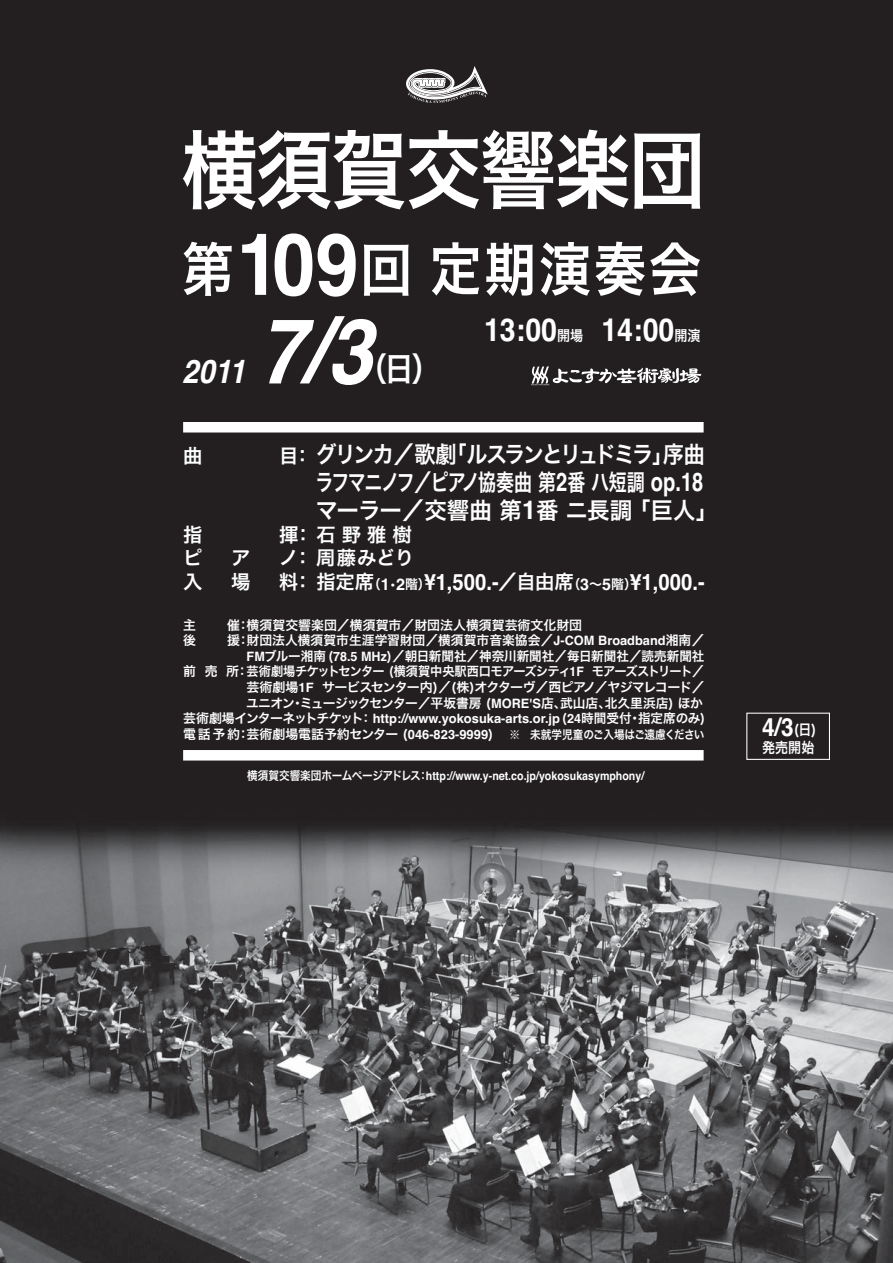
<style>
.page{position:relative;width:893px;height:1263px;background:#231f20}
.page>*{position:absolute;margin:0;border:0;box-sizing:border-box;transform-origin:0 0}
.t1{font:italic 700 90.75px "Helvetica";color:#fff;scale:.9 1}
.t2{font:85.35px "Hira Kaku Pro W6 90 pv RKSJ H";letter-spacing:-.03em;color:#fff;scale:.9 1}
.t3{font:57.9px "Hira Kaku Pro W6 90 pv RKSJ H";letter-spacing:.05em;color:#fff;scale:.9 1}
.t4{font:italic 700 32.7px "Helvetica";color:#fff;scale:.9 1}
.t5{font:32.7px "Hira Kaku Pro W6 90 pv RKSJ H";color:#fff;scale:.9 1}
.t6{font:700 31.8px "Helvetica";color:#fff;scale:.9 1}
.t7{font:700 25.2px "Helvetica";color:#fff;scale:.9 1}
.t8{font:23.1px/27.8px "Hira Kaku Pro W6 90 pv RKSJ H";letter-spacing:-.075em;color:#fff;scale:.91 1}
.t9{font:700 22.65px "Helvetica";color:#fff;scale:.9 1}
.t10{font:19.35px "Hira Kaku Pro W6 90 pv RKSJ H";letter-spacing:-.01em;color:#fff}
.t11{font:14.55px "Hira Kaku Pro W6 90 pv RKSJ H";color:#fff;scale:.9 1}
.t12{font:12.9px "Hira Kaku Pro W6 90 pv RKSJ H";color:#fff}
.t13{font:12.9px "Hira Kaku Pro W6 90 pv RKSJ H";letter-spacing:-.06em;color:#fff}
.t14{font:700 12.9px "Helvetica";color:#fff}
.t15{font:12.9px "Hira Kaku Pro W6 90 pv RKSJ H";letter-spacing:-.04em;color:#fff}
.t16{font:700 11.85px "Helvetica";color:#fff;scale:.9 1}
.t17{font:11.55px "Hira Kaku Pro W6 90 pv RKSJ H";color:#fff;scale:.9 1}
.s1{font-family:"Helvetica";font-weight:700;font-size:86.1px}
.s2{font-family:"Hira Kaku Pro W6 90 pv RKSJ H";font-weight:400;font-size:14.55px}
.s3{font-size:19.35px}
.s4{font-family:"Helvetica";font-weight:700;font-size:25.8px}
.s5{font-size:12.9px}
.s6{font-family:"Helvetica";font-weight:700;font-size:16.2px}
.s7{font-family:"Helvetica";font-weight:700}
.s8{font-family:"Hira Kaku Pro W6 90 pv RKSJ H";font-weight:400}
.s9{font-size:11.85px}
</style>
<div class="page">
<img style="left:0;top:827px;width:893px;height:436px">
<svg style="left:531px;top:366px;width:170px;height:19px"></svg>
<div style="left:183px;top:422px;width:520px;height:11px;background:#fff"></div>
<div style="left:183px;top:750px;width:520px;height:11px;background:#fff"></div>
<div style="left:746px;top:713px;width:84px;height:47px;border:1px solid #fff"></div>
<svg style="left:406px;top:66px;width:82px;height:37px"></svg>
<h2 class="t2" style="left:182px;top:138px;width:584px">横須賀交響楽団</h2>
<h3 class="t3" style="left:182px;top:247px;width:578px">第 <span class="s1">109</span>　 回 定期演奏会</h3>
<h3 class="t4" style="left:182px;top:360px;width:72px">2011</h3>
<h1 class="t1" style="left:259px;top:318px;width:128px">7/3</h1>
<h3 class="t5" style="left:358px;top:357px;width:94px">（日）</h3>
<h3 class="t6" style="left:484px;top:319px;width:242px">13:00<span class="s2">開場</span> 14:00<span class="s2">開演</span></h3>
<h3 class="t10" style="left:183px;top:449px;width:21px">曲</h3>
<h3 class="t8" style="left:315px;top:444px;width:444px;text-indent:-36px"><span class="s3">目：</span>グリンカ／歌劇「ルスランとリュドミラ」序曲ラフマニノフ／ピアノ協奏曲 第<span class="s4">2</span>番 ハ短調 <span class="s4">op.18</span>マーラー／交響曲 第<span class="s4">1</span>番 ニ長調「巨人」</h3>
<h3 class="t10" style="left:183px;top:528px;width:21px">指</h3>
<h3 class="t10" style="left:279px;top:528px;width:134px">揮： 石 野 雅 樹</h3>
<h3 class="t10" style="left:183px;top:551px;width:21px">ピ</h3>
<h3 class="t10" style="left:231px;top:551px;width:21px">ア</h3>
<h3 class="t10" style="left:279px;top:551px;width:137px">ノ： 周藤みどり</h3>
<h3 class="t10" style="left:183px;top:574px;width:21px">入</h3>
<h3 class="t10" style="left:231px;top:574px;width:21px">場</h3>
<h3 class="t10" style="left:279px;top:574px;width:186px">料： 指定席<span class="s5">（</span><span class="s6">1</span><span class="s5">・</span><span class="s6">2</span><span class="s5">階）</span>　　</h3>
<h3 class="t10" style="left:498px;top:574px;width:141px">／自由席<span class="s5">（</span><span class="s6">3</span><span class="s5">～</span><span class="s6">5</span><span class="s5">階）</span></h3>
<p class="t12" style="left:183px;top:620px;width:400px">主　　催： 横須賀交響楽団／横須賀市／財団法人横須賀芸術文化財団</p>
<p class="t12" style="left:183px;top:636px;width:522px">後　　援： 財団法人横須賀市生涯学習財団／横須賀市音楽協会／<span class="s7">J-COM Broadband</span>湘南／</p>
<p class="t12" style="left:247px;top:651px;width:459px"><span class="s7">FM</span>ブルー湘南 (<span class="s7">78.5 MHz</span>)／朝日新聞社／神奈川新聞社／毎日新聞社／読売新聞社</p>
<p class="t13" style="left:183px;top:667px;width:522px">前 売 所： 芸術劇場チケットセンター (横須賀中央駅西口モアーズシティ<span class="s7">1F</span> モアーズストリート／</p>
<p class="t13" style="left:247px;top:682px;width:459px">芸術劇場<span class="s7">1F</span> サービスセンター内)／(株)オクターヴ／西ピアノ／ヤジマレコード／</p>
<p class="t15" style="left:246px;top:698px;width:458px">ユニオン・ミュージックセンター／平坂書房 (<span class="s7">MORE'S</span>店、武山店、北久里浜店) ほか</p>
<p class="t14" style="left:183px;top:714px;width:524px"><span class="s8">芸術劇場インターネットチケット：</span> http://www.yokosuka-arts.or.jp<span class="s8">(</span>24<span class="s8">時間受付・指定席のみ)</span></p>
<p class="t12" style="left:183px;top:729px;width:523px">電話予約： 芸術劇場電話予約センター (<span class="s7">046-823-9999</span>) <span class="s9">※　未就学児童のご入場はご遠慮ください</span></p>
<p class="t16" style="left:247px;top:771px;width:443px"><span class="s8">横須賀交響楽団ホームページアドレス：</span>http://www.y-net.co.jp/yokosukasymphony/</p>
<h3 class="t9" style="left:424px;top:574px;width:84px">¥1,500.-</h3>
<h3 class="t9" style="left:630px;top:574px;width:84px">¥1,000.-</h3>
<h3 class="t7" style="left:762px;top:718px;width:62px">4/3<span class="s2">(日)</span></h3>
<p class="t17" style="left:762px;top:726px;width:36px">　　　</p>
<p class="t11" style="left:762px;top:742px;width:60px">発売開始</p>
</div>
